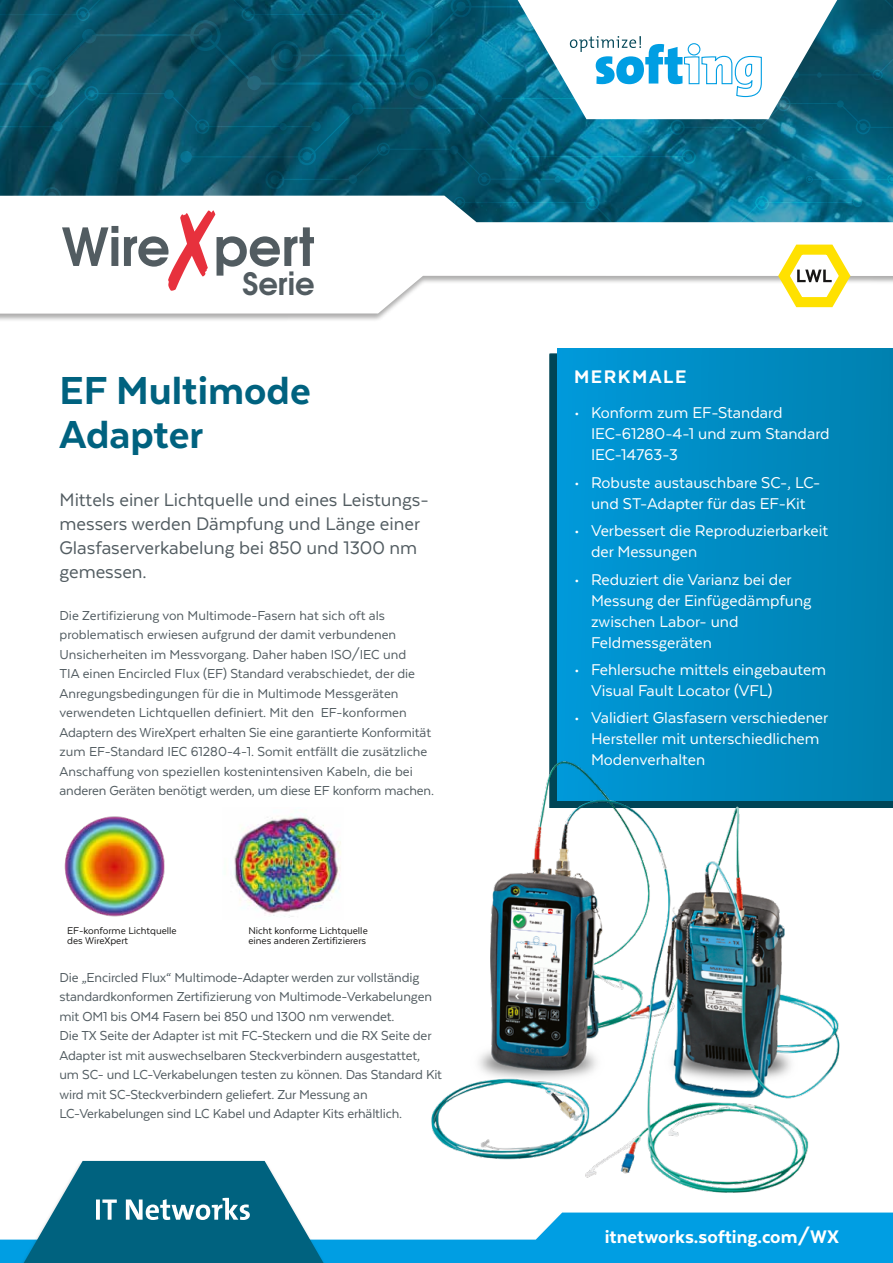
<style>
.page{position:relative;width:893px;height:1263px;background:#fff}
.page>*{position:absolute;margin:0;border:0;box-sizing:border-box;transform-origin:0 0}
.t1{font:700 52.2px "Te X Gyre Adventor";color:#525c61}
.t2{font:800 45px/43.2px "Texta";color:#00627f}
.t3{font:700 30.75px "Te X Gyre Adventor";color:#525c61}
.t4{font:21px/24px "Texta";color:#525c61}
.t5{font:800 21px "Texta";color:#fff}
.t6{font:800 21px "Texta";letter-spacing:.075em;color:#fff}
.t7{font:18px/21px "Texta";color:#fff}
.t8{font:15px/19.5px "Texta";letter-spacing:-.01em;color:#525c61}
.t9{font:11.25px/10.5px "Texta";color:#181716}
.s1{color:#e7313d}
</style>
<div class="page">
<div style="left:0;top:195px;width:893px;height:128px;background:#181716;opacity:.35"></div>
<div style="left:550px;top:353px;width:343px;height:455px;background:#004556"></div>
<div style="left:557px;top:349px;width:336px;height:452px;background:linear-gradient(to right,#0099d9,#0080ae)"></div>
<img style="left:64px;top:816px;width:101px;height:101px">
<img style="left:234px;top:814px;width:107px;height:104px">
<img style="left:431px;top:758px;width:414px;height:435px">
<svg style="left:0;top:0;width:893px;height:312px"></svg>
<svg style="left:0;top:1212px;width:893px;height:51px;fill:#009ee3"></svg>
<div style="left:12px;top:1160px;width:323px;height:103px;background:#181716;opacity:.35"></div>
<svg style="left:24px;top:1161px;width:300px;height:102px"></svg>
<h1 class="t1" style="left:62px;top:201px;width:255px">Wire<span class="s1">✗</span>pert</h1>
<h3 class="t3" style="left:242px;top:257px;width:74px">Serie</h3>
<h2 class="t2" style="left:60px;top:369px;width:253px">EF Multimode<br>Adapter</h2>
<h3 class="t4" style="left:60px;top:487px;width:368px">Mittels einer Lichtquelle und eines Leistungs&shy;messers werden Dämpfung und Länge einer Glasfaserverkabelung bei 850 und 1300 nm gemessen.</h3>
<p class="t8" style="left:60px;top:605px;width:376px">Die Zertifizierung von Multimode-Fasern hat sich oft als problematisch erwiesen aufgrund der damit verbundenen Unsicherheiten im Messvorgang. Daher haben ISO/IEC und<br>TIA einen Encircled Flux (EF) Standard verabschiedet, der die Anregungsbedingungen für die in Multimode Messgeräten verwendeten Lichtquellen definiert. Mit den EF-konformen Adaptern des WireXpert erhalten Sie eine garantierte Konformität zum EF-Standard IEC 61280-4-1. Somit entfällt die zusätzliche Anschaffung von speziellen kostenintensiven Kabeln, die bei anderen Geräten benötigt werden, um diese EF konform machen.</p>
<p class="t9" style="left:67px;top:925px;width:111px">EF-konforme Lichtquelle des WireXpert</p>
<p class="t9" style="left:248px;top:925px;width:121px">Nicht konforme Lichtquelle eines anderen Zertifizierers</p>
<p class="t8" style="left:60px;top:967px;width:384px">Die „Encircled Flux“ Multimode-Adapter werden zur vollständig standardkonformen Zertifizierung von Multimode-Verkabelungen mit OM1 bis OM4 Fasern bei 850 und 1300 nm verwendet.<br>Die TX Seite der Adapter ist mit FC-Steckern und die RX Seite der Adapter ist mit auswechselbaren Steckverbindern ausgestattet, um SC- und LC-Verkabelungen testen zu können. Das Standard Kit wird mit SC-Steckverbindern geliefert. Zur Messung an LC-Verkabelungen sind LC Kabel und Adapter Kits erhältlich.</p>
<h3 class="t6" style="left:574px;top:366px;width:114px">MERKMALE</h3>
<p class="t7" style="left:591px;top:402px;width:240px;text-indent:-17px">• Konform zum EF-Standard<br>IEC-61280-4-1 und zum Standard<br>IEC-14763-3</p>
<p class="t7" style="left:574px;top:472px;width:248px;text-align:center">• Robuste austauschbare SC-, LC&shy;und ST-Adapter für das EF-Kit</p>
<p class="t7" style="left:591px;top:520px;width:239px;text-indent:-17px">• Verbessert die Reproduzierbarkeit der Messungen</p>
<p class="t7" style="left:591px;top:568px;width:222px;text-indent:-17px">• Reduziert die Varianz bei der<br>Messung der Einfügedämpfung zwischen Labor- und<br>Feldmessgeräten</p>
<p class="t7" style="left:591px;top:659px;width:236px;text-indent:-17px">• Fehlersuche mittels eingebautem<br>Visual Fault Locator (VFL)</p>
<p class="t7" style="left:591px;top:707px;width:239px;text-indent:-17px">• Validiert Glasfasern verschiedener<br>Hersteller mit unterschiedlichem<br>Modenverhalten</p>
<h3 class="t5" style="left:605px;top:1226px;width:236px">itnetworks.softing.com/WX</h3>
</div>
